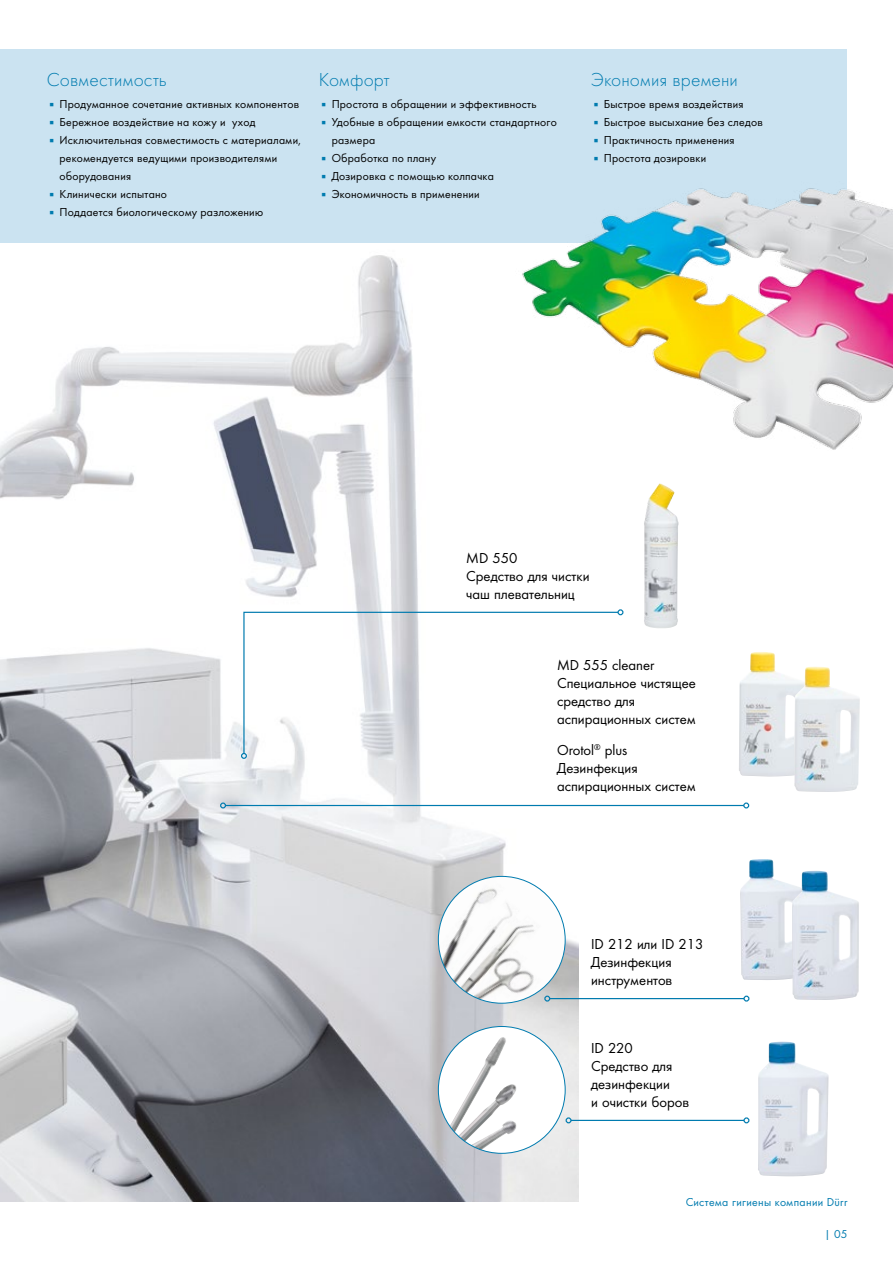
<style>
.page{position:relative;width:893px;height:1263px;background:#fff}
.page>*{position:absolute;margin:0;border:0;box-sizing:border-box;transform-origin:0 0}
.t1{font:300 19.5px "Futura";letter-spacing:.005em;color:#007baf}
.t2{font:15px/18px "Futura Boo";color:#000}
.t3{font:12px/18px "Futura Boo";letter-spacing:.02em;color:#000}
.t4{font:12px "Futura Boo";letter-spacing:.025em;color:#007baf}
.s1{color:#007baf}
</style>
<div class="page">
<div style="left:0;top:50px;width:846px;height:193px;background:#cbe3f1"></div>
<img style="left:0;top:255px;width:578px;height:947px">
<img style="left:644px;top:483px;width:35px;height:145px">
<img style="left:758px;top:1041px;width:71px;height:135px">
<hr style="left:571px;top:1120px;width:173px;height:1px;background:#007baf">
<svg style="left:566px;top:1117px;width:6px;height:6px"></svg>
<svg style="left:743px;top:1117px;width:6px;height:6px"></svg>
<hr style="left:550px;top:998px;width:194px;height:1px;background:#007baf">
<svg style="left:544px;top:995px;width:6px;height:6px"></svg>
<svg style="left:743px;top:995px;width:6px;height:6px"></svg>
<hr style="left:225px;top:805px;width:519px;height:1px;background:#007baf">
<svg style="left:220px;top:802px;width:6px;height:6px"></svg>
<svg style="left:743px;top:802px;width:6px;height:6px"></svg>
<img style="left:515px;top:166px;width:378px;height:284px">
<svg style="left:243px;top:611px;width:374px;height:144px"></svg>
<svg style="left:617px;top:609px;width:6px;height:6px"></svg>
<svg style="left:241px;top:753px;width:6px;height:6px"></svg>
<img style="left:740px;top:859px;width:52px;height:121px">
<img style="left:792px;top:871px;width:67px;height:129px">
<img style="left:438px;top:876px;width:127px;height:127px;border-radius:63px">
<div style="left:438px;top:1026px;width:127px;height:127px;background:#fff;border-radius:50%"></div>
<img style="left:471px;top:1142px;width:21px;height:8px">
<img style="left:458px;top:1084px;width:59px;height:58px">
<img style="left:450px;top:1037px;width:56px;height:95px">
<img style="left:739px;top:652px;width:55px;height:125px">
<img style="left:794px;top:666px;width:66px;height:126px">
<h1 class="t1" style="left:47px;top:67px;width:121px">Совместимость</h1>
<p class="t3" style="left:47px;top:94px;width:254px"><span class="s1">▪</span> Продуманное сочетание активных компонентов</p>
<p class="t3" style="left:47px;top:112px;width:210px"><span class="s1">▪</span> Бережное воздействие на кожу и уход</p>
<p class="t3" style="left:60px;top:130px;width:243px;text-indent:-13px"><span class="s1">▪</span> Исключительная совместимость с материалами, рекомендуется ведущими производителями оборудования</p>
<p class="t3" style="left:47px;top:184px;width:122px"><span class="s1">▪</span> Клинически испытано</p>
<p class="t3" style="left:47px;top:202px;width:218px"><span class="s1">▪</span> Поддается биологическому разложению</p>
<h1 class="t1" style="left:319px;top:67px;width:72px">Комфорт</h1>
<p class="t3" style="left:319px;top:94px;width:219px"><span class="s1">▪</span> Простота в обращении и эффективность</p>
<p class="t3" style="left:332px;top:112px;width:227px;text-indent:-13px"><span class="s1">▪</span> Удобные в обращении емкости стандартного размера</p>
<p class="t3" style="left:319px;top:148px;width:119px"><span class="s1">▪</span> Обработка по плану</p>
<p class="t3" style="left:319px;top:166px;width:176px"><span class="s1">▪</span> Дозировка с помощью колпачка</p>
<p class="t3" style="left:319px;top:184px;width:162px"><span class="s1">▪</span> Экономичность в применении</p>
<h1 class="t1" style="left:591px;top:67px;width:148px">Экономия времени</h1>
<p class="t3" style="left:591px;top:94px;width:154px"><span class="s1">▪</span> Быстрое время воздействия</p>
<p class="t3" style="left:591px;top:112px;width:173px"><span class="s1">▪</span> Быстрое высыхание без следов</p>
<p class="t3" style="left:591px;top:130px;width:145px"><span class="s1">▪</span> Практичность применения</p>
<p class="t3" style="left:591px;top:148px;width:117px"><span class="s1">▪</span> Простота дозировки</p>
<p class="t2" style="left:466px;top:548px;width:125px">MD 550<br>Средство для чистки чаш плевательниц</p>
<p class="t2" style="left:557px;top:655px;width:140px">MD 555 cleaner<br>Специальное чистящее средство для аспирационных систем</p>
<p class="t2" style="left:557px;top:740px;width:140px">Orotol<sup>®</sup> plus<br>Дезинфекция аспирационных систем</p>
<p class="t2" style="left:591px;top:934px;width:114px">ID 212 или ID 213<br>Дезинфекция инструментов</p>
<p class="t2" style="left:591px;top:1038px;width:100px">ID 220<br>Средство для дезинфекции<br>и очистки боров</p>
<p class="t4" style="left:685px;top:1194px;width:163px">Система гигиены компании Dürr</p>
<p class="t4" style="left:824px;top:1225px;width:24px">| 05</p>
</div>
